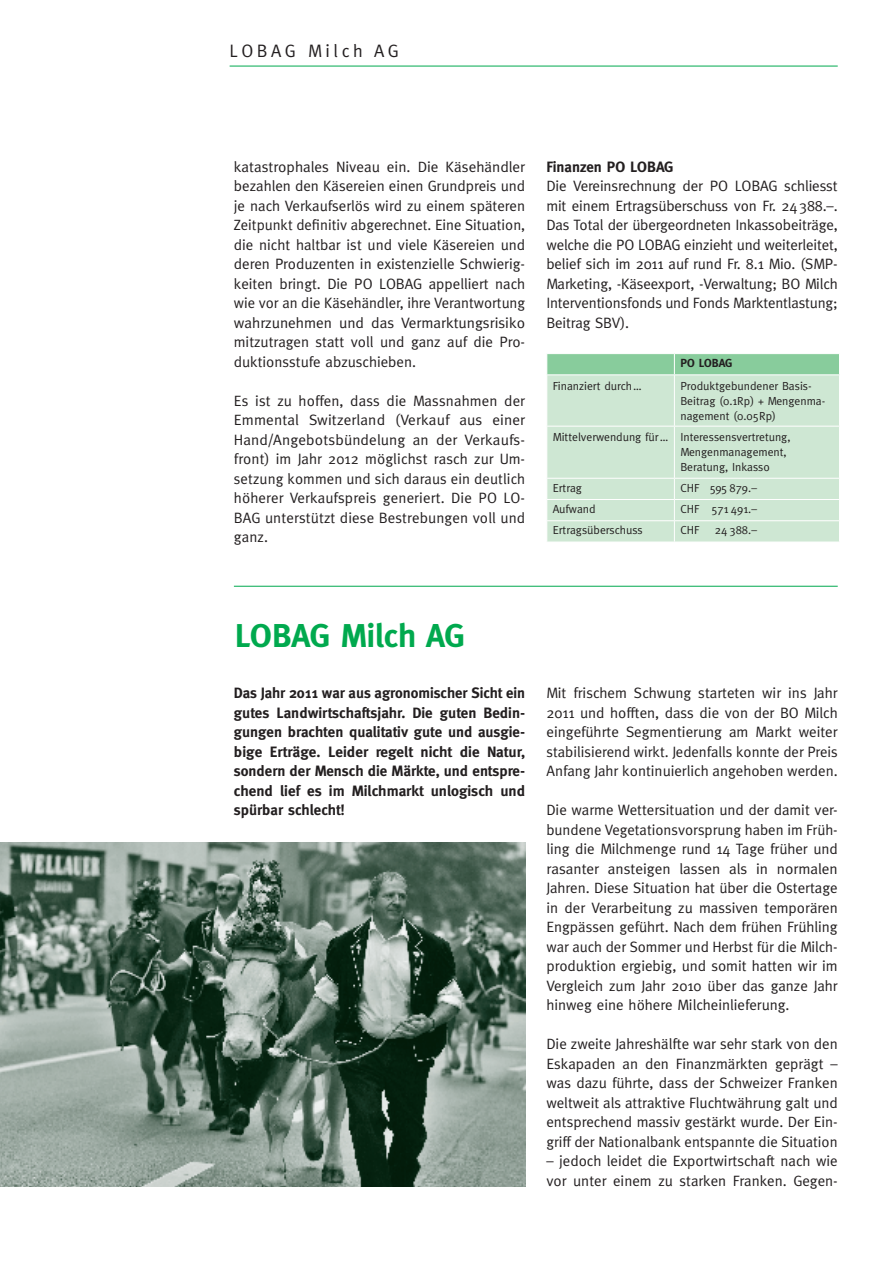
<style>
.page{position:relative;width:893px;height:1263px;background:#fff}
.page>*{position:absolute;margin:0;border:0;box-sizing:border-box;transform-origin:0 0}
.t1{font:700 33px "Meta";color:#00a94e}
.t2{font:18px "Meta";letter-spacing:.2em;color:#231f20}
.t3{font:15px/19.5px "Meta";color:#231f20;text-align:justify}
.t4{font:700 15px/19.5px "Meta";color:#231f20;text-align:justify}
.t5{font:11.7px/15px "Meta";color:#231f20}
.t6{font:700 11.7px "Meta";color:#231f20}
</style>
<div class="page">
<hr style="left:230px;top:66px;width:608px;height:1px;background:#00a94e">
<img style="left:0;top:842px;width:525px;height:344px">
<hr style="left:234px;top:586px;width:604px;height:1px;background:#00a94e">
<div style="left:547px;top:375px;width:292px;height:167px;background:#cee7d3"></div>
<div style="left:547px;top:354px;width:292px;height:20px;background:#88cc9c"></div>
<hr style="left:674px;top:375px;width:1px;height:51px;background:#fff">
<hr style="left:546px;top:426px;width:128px;height:1px;background:#fff">
<hr style="left:674px;top:426px;width:166px;height:1px;background:#fff">
<hr style="left:674px;top:426px;width:1px;height:52px;background:#fff">
<hr style="left:546px;top:478px;width:128px;height:1px;background:#fff">
<hr style="left:674px;top:478px;width:166px;height:1px;background:#fff">
<hr style="left:546px;top:499px;width:128px;height:1px;background:#fff">
<hr style="left:674px;top:499px;width:166px;height:1px;background:#fff">
<hr style="left:546px;top:520px;width:128px;height:1px;background:#fff">
<hr style="left:674px;top:520px;width:166px;height:1px;background:#fff">
<svg style="left:674px;top:479px;width:1px;height:63px"></svg>
<p class="t2" style="left:230px;top:41px;width:171px">LOBAG Milch AG</p>
<p class="t3" style="left:234px;top:156px;width:293px">katastrophales Niveau ein. Die Käsehändler bezahlen den Käsereien einen Grundpreis und je nach Verkaufserlös wird zu einem späteren Zeitpunkt definitiv abgerechnet. Eine Situation, die nicht haltbar ist und viele Käsereien und deren Produzenten in existenzielle Schwierig&shy;keiten bringt. Die PO LOBAG appelliert nach wie vor an die Käsehändler, ihre Verantwortung wahrzunehmen und das Vermarktungsrisiko mitzutragen statt voll und ganz auf die Pro&shy;duktionsstufe abzuschieben.</p>
<p class="t3" style="left:234px;top:390px;width:293px">Es ist zu hoffen, dass die Massnahmen der Emmental Switzerland (Verkauf aus einer Hand/Angebotsbündelung an der Verkaufs&shy;front) im Jahr 2012 möglichst rasch zur Um&shy;setzung kommen und sich daraus ein deutlich höherer Verkaufspreis generiert. Die PO LO-BAG unterstützt diese Bestrebungen voll und ganz.</p>
<p class="t4" style="left:546px;top:157px;width:128px">Finanzen PO LOBAG</p>
<p class="t3" style="left:546px;top:176px;width:293px">Die Vereinsrechnung der PO LOBAG schliesst mit einem Ertragsüberschuss von Fr. 24388.–.<br>Das Total der übergeordneten Inkassobeiträge, welche die PO LOBAG einzieht und weiterleitet, belief sich im 2011 auf rund Fr. 8.1 Mio. (SMP-Marketing, -Käseexport, -Verwaltung; BO Milch Interventionsfonds und Fonds Marktentlastung; Beitrag SBV).</p>
<p class="t6" style="left:680px;top:356px;width:53px">PO LOBAG</p>
<p class="t5" style="left:553px;top:378px;width:90px">Finanziert durch…</p>
<p class="t5" style="left:680px;top:378px;width:146px">Produktgebundener Basis-<br>Beitrag (0.1Rp) + Mengenma&shy;nagement (0.05Rp)</p>
<p class="t5" style="left:680px;top:430px;width:112px;text-indent:-128px">Mittelverwendung für… Interessensvertretung,<br>Mengenmanagement,<br>Beratung, Inkasso</p>
<p class="t5" style="left:553px;top:480px;width:31px">Ertrag</p>
<p class="t5" style="left:680px;top:480px;width:78px">CHF 595 879.–</p>
<p class="t5" style="left:553px;top:501px;width:44px">Aufwand</p>
<p class="t5" style="left:680px;top:501px;width:78px">CHF 571 491.–</p>
<p class="t5" style="left:553px;top:523px;width:91px">Ertragsüberschuss</p>
<p class="t5" style="left:680px;top:523px;width:21px">CHF</p>
<p class="t5" style="left:715px;top:523px;width:44px">24 388.–</p>
<h1 class="t1" style="left:235px;top:616px;width:231px">LOBAG Milch AG</h1>
<p class="t4" style="left:234px;top:683px;width:293px">Das Jahr 2011 war aus agronomischer Sicht ein gutes Landwirtschaftsjahr. Die guten Bedin&shy;gungen brachten qualitativ gute und ausgie&shy;bige Erträge. Leider regelt nicht die Natur, sondern der Mensch die Märkte, und entspre&shy;chend lief es im Milchmarkt unlogisch und spürbar schlecht!</p>
<p class="t3" style="left:546px;top:683px;width:293px">Mit frischem Schwung starteten wir ins Jahr 2011 und hofften, dass die von der BO Milch eingeführte Segmentierung am Markt weiter stabilisierend wirkt. Jedenfalls konnte der Preis Anfang Jahr kontinuierlich angehoben werden.</p>
<p class="t3" style="left:546px;top:800px;width:293px">Die warme Wettersituation und der damit ver&shy;bundene Vegetationsvorsprung haben im Früh&shy;ling die Milchmenge rund 14 Tage früher und rasanter ansteigen lassen als in normalen Jahren. Diese Situation hat über die Ostertage in der Verarbeitung zu massiven temporären Engpässen geführt. Nach dem frühen Frühling war auch der Sommer und Herbst für die Milch&shy;produktion ergiebig, und somit hatten wir im Vergleich zum Jahr 2010 über das ganze Jahr hinweg eine höhere Milcheinlieferung.</p>
<p class="t3" style="left:546px;top:1034px;width:293px">Die zweite Jahreshälfte war sehr stark von den Eskapaden an den Finanzmärkten geprägt – was dazu führte, dass der Schweizer Franken weltweit als attraktive Fluchtwährung galt und entsprechend massiv gestärkt wurde. Der Ein&shy;griff der Nationalbank entspannte die Situation</p>
<p class="t3" style="left:546px;top:1151px;width:293px">– jedoch leidet die Exportwirtschaft nach wie vor unter einem zu starken Franken. Gegen-</p>
</div>
